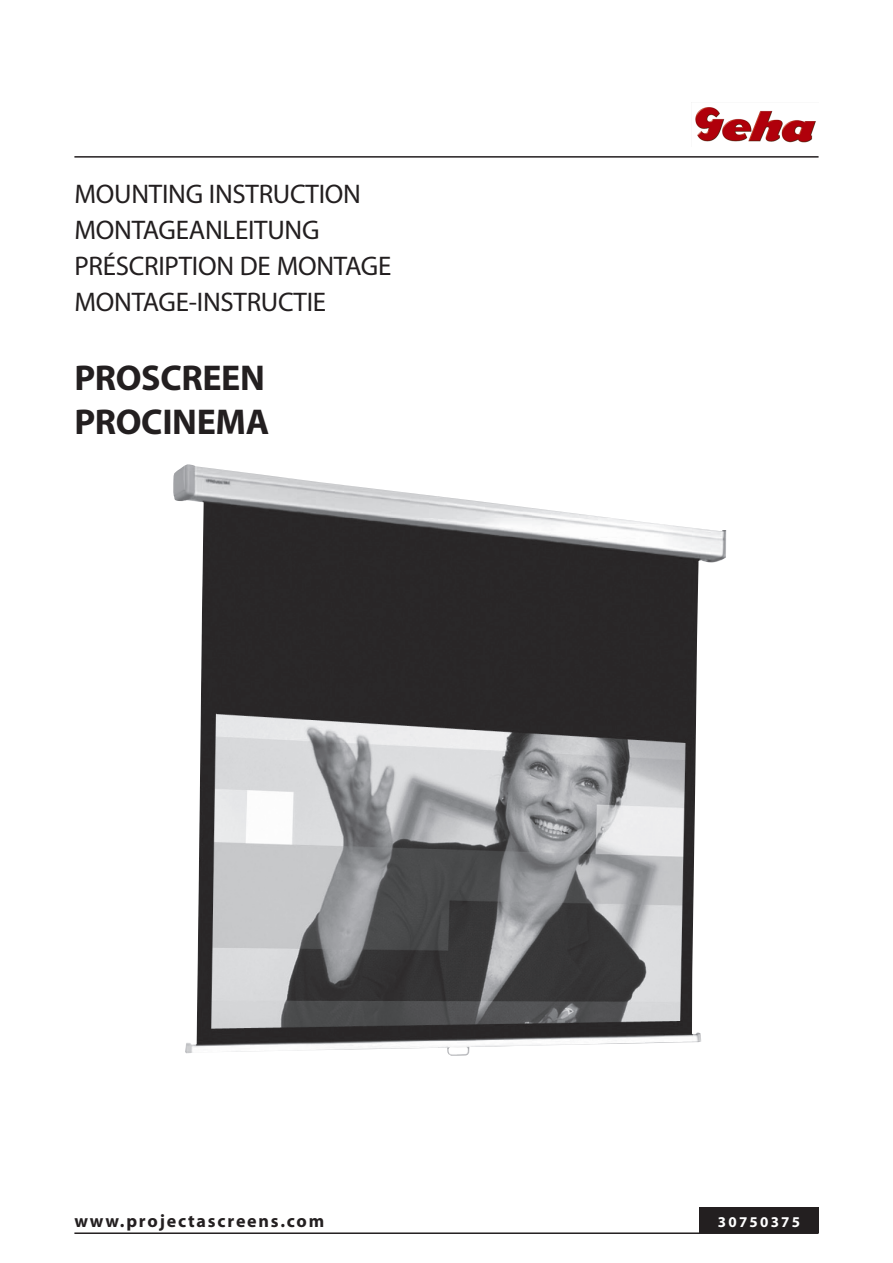
<style>
.page{position:relative;width:893px;height:1263px;background:#fff}
.page>*{position:absolute;margin:0;border:0;box-sizing:border-box;transform-origin:0 0}
.t1{font:700 36px/43.2px "Myriad";letter-spacing:-.01em;color:#231f20}
.t2{font:27px/36px "Myriad";letter-spacing:-.01em;color:#231f20}
.t3{font:700 18px "Myriad";letter-spacing:.1em;color:#231f20}
.t4{font:700 15px "Myriad";letter-spacing:.15em;color:#fff}
</style>
<div class="page">
<hr style="left:74px;top:156px;width:745px;height:2px;background:#231f20">
<hr style="left:74px;top:1232px;width:745px;height:2px;background:#231f20">
<div style="left:699px;top:1208px;width:120px;height:25px;background:#231f20"></div>
<img style="left:173px;top:464px;width:553px;height:592px">
<img style="left:695px;top:107px;width:121px;height:36px">
<p class="t2" style="left:74px;top:177px;width:318px">MOUNTING INSTRUCTION<br>MONTAGEANLEITUNG<br>PRÉSCRIPTION DE MONTAGE<br>MONTAGE-INSTRUCTIE</p>
<h1 class="t1" style="left:74px;top:358px;width:196px">PROSCREEN<br>PROCINEMA</h1>
<p class="t3" style="left:74px;top:1212px;width:251px">www.projectascreens.com</p>
<p class="t4" style="left:718px;top:1214px;width:84px">30750375</p>
</div>
